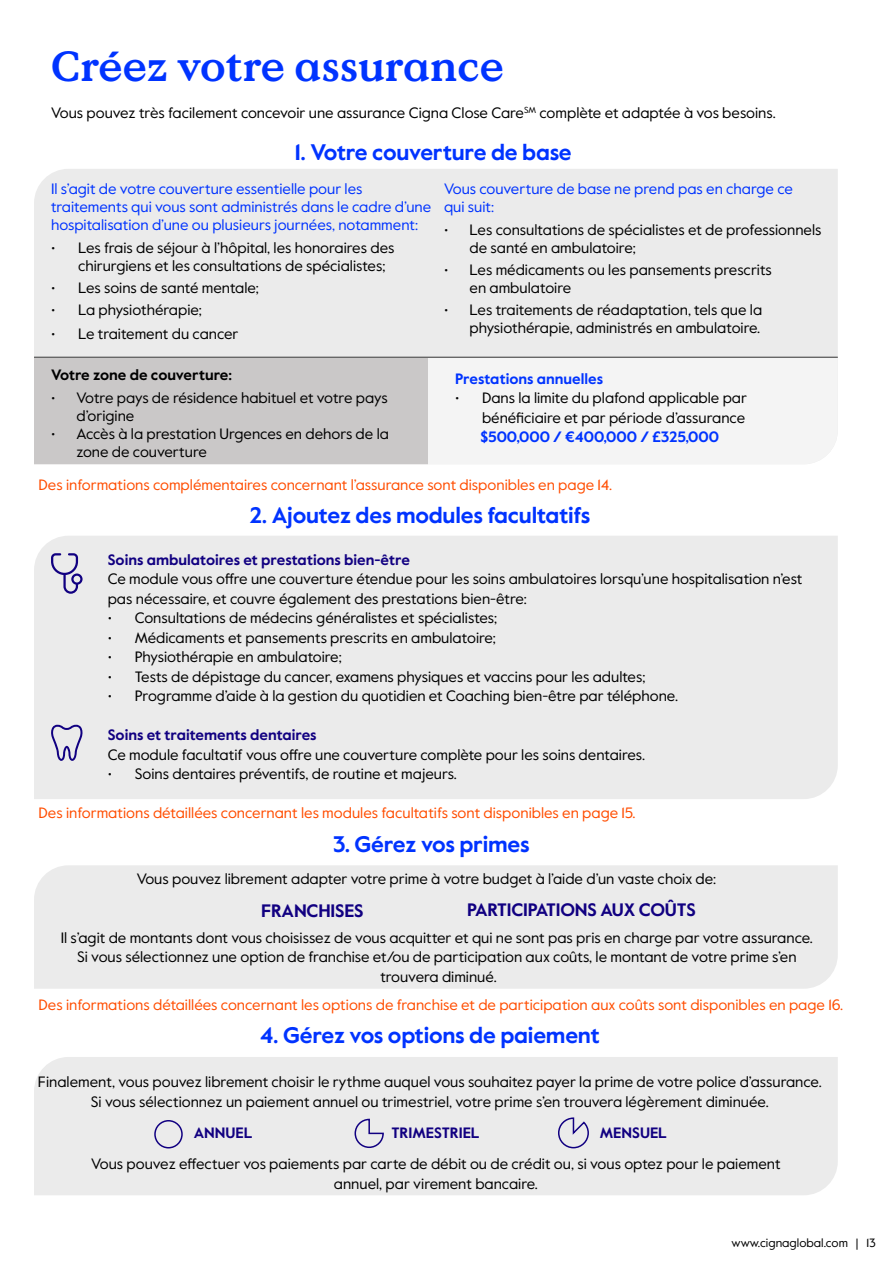
<style>
.page{position:relative;width:893px;height:1263px;background:#fff}
.page>*{position:absolute;margin:0;border:0;box-sizing:border-box;transform-origin:0 0}
.t1{font:700 42px "Value Serif Pro";color:#03f}
.t2{font:700 22.5px "Value Sans Pro";letter-spacing:-.01em;color:#03f}
.t3{font:700 18px "Value Sans Pro";letter-spacing:-.01em;color:#110081}
.t4{font:15px/18px "Value Sans Pro";color:#000}
.t5{font:15px "Value Sans Pro";color:#ff4d00}
.t6{font:15px/18px "Value Sans Pro";color:#03f}
.t7{font:700 15px "Value Sans Pro";color:#110081}
.t8{font:700 15px "Value Sans Pro";color:#03f}
.t9{font:700 15px "Value Sans Pro";color:#000}
.t10{font:12px "Value Sans Pro";color:#000}
</style>
<div class="page">
<div style="left:34px;top:865px;width:804px;height:124px;background:#ebebeb"></div>
<div style="left:34px;top:1057px;width:804px;height:138px;background:#ebebeb"></div>
<div style="left:34px;top:169px;width:804px;height:188px;background:#ebebeb"></div>
<div style="left:34px;top:358px;width:394px;height:106px;background:#cac8c8"></div>
<div style="left:428px;top:358px;width:410px;height:106px;background:#f4f4f4"></div>
<div style="left:34px;top:536px;width:804px;height:263px;background:#ebebeb"></div>
<div style="left:154px;top:1120px;width:29px;height:28px;border:2px solid #110081;border-radius:50%"></div>
<svg style="left:354px;top:1118px;width:31px;height:31px"></svg>
<svg style="left:557px;top:1117px;width:33px;height:32px"></svg>
<svg style="left:51px;top:553px;width:32px;height:41px"></svg>
<svg style="left:51px;top:725px;width:32px;height:36px"></svg>
<hr style="left:34px;top:357px;width:804px;height:1px;background:#333">
<h1 class="t1" style="left:51px;top:41px;width:454px">Créez votre assurance</h1>
<p class="t4" style="left:51px;top:104px;width:726px">Vous pouvez très facilement concevoir une assurance Cigna Close Care<sup>SM</sup> complète et adaptée à vos besoins.</p>
<h2 class="t2" style="left:295px;top:138px;width:279px">1. Votre couverture de base</h2>
<p class="t6" style="left:51px;top:181px;width:382px">Il s’agit de votre couverture essentielle pour les traitements qui vous sont administrés dans le cadre d’une hospitalisation d’une ou plusieurs journées, notamment:</p>
<p class="t4" style="left:78px;top:239px;width:318px;text-indent:-27px">• Les frais de séjour à l’hôpital, les honoraires des chirurgiens et les consultations de spécialistes;</p>
<p class="t4" style="left:51px;top:279px;width:209px">• Les soins de santé mentale;</p>
<p class="t4" style="left:51px;top:301px;width:152px">• La physiothérapie;</p>
<p class="t4" style="left:51px;top:325px;width:189px">• Le traitement du cancer</p>
<p class="t6" style="left:444px;top:180px;width:350px">Vous couverture de base ne prend pas en charge ce qui suit:</p>
<p class="t4" style="left:470px;top:221px;width:353px;text-indent:-26px">• Les consultations de spécialistes et de professionnels de santé en ambulatoire;</p>
<p class="t4" style="left:470px;top:261px;width:304px;text-indent:-26px">• Les médicaments ou les pansements prescrits en ambulatoire</p>
<p class="t4" style="left:444px;top:301px;width:320px;text-align:right">• Les traitements de réadaptation, tels que la physiothérapie, administrés en ambulatoire.</p>
<p class="t9" style="left:51px;top:366px;width:183px">Votre zone de couverture:</p>
<p class="t4" style="left:77px;top:389px;width:313px;text-indent:-26px">• Votre pays de résidence habituel et votre pays d’origine</p>
<p class="t4" style="left:77px;top:425px;width:314px;text-indent:-26px">• Accès à la prestation Urgences en dehors de la zone de couverture</p>
<p class="t8" style="left:455px;top:369px;width:150px">Prestations annuelles</p>
<p class="t4" style="left:455px;top:389px;width:294px;line-height:19.5px;text-align:right">• Dans la limite du plafond applicable par bénéficiaire et par période d’assurance</p>
<p class="t8" style="left:480px;top:428px;width:240px">$500,000 / €400,000 / £325,000</p>
<p class="t5" style="left:39px;top:476px;width:575px">Des informations complémentaires concernant l’assurance sont disponibles en page 14.</p>
<h2 class="t2" style="left:249px;top:501px;width:342px">2. Ajoutez des modules facultatifs</h2>
<p class="t7" style="left:108px;top:550px;width:304px">Soins ambulatoires et prestations bien-être</p>
<p class="t4" style="left:108px;top:570px;width:696px;line-height:19.5px">Ce module vous offre une couverture étendue pour les soins ambulatoires lorsqu’une hospitalisation n’est pas nécessaire, et couvre également des prestations bien-être:</p>
<p class="t4" style="left:108px;top:609px;width:391px">• Consultations de médecins généralistes et spécialistes;</p>
<p class="t4" style="left:108px;top:629px;width:390px">• Médicaments et pansements prescrits en ambulatoire;</p>
<p class="t4" style="left:108px;top:648px;width:236px">• Physiothérapie en ambulatoire;</p>
<p class="t4" style="left:108px;top:668px;width:539px">• Tests de dépistage du cancer, examens physiques et vaccins pour les adultes;</p>
<p class="t4" style="left:108px;top:687px;width:572px">• Programme d’aide à la gestion du quotidien et Coaching bien-être par téléphone.</p>
<p class="t7" style="left:108px;top:726px;width:210px">Soins et traitements dentaires</p>
<p class="t4" style="left:108px;top:746px;width:539px">Ce module facultatif vous offre une couverture complète pour les soins dentaires.</p>
<p class="t4" style="left:108px;top:765px;width:351px">• Soins dentaires préventifs, de routine et majeurs.</p>
<p class="t5" style="left:39px;top:804px;width:599px">Des informations détaillées concernant les modules facultatifs sont disponibles en page 15.</p>
<h2 class="t2" style="left:333px;top:831px;width:198px">3. Gérez vos primes</h2>
<p class="t4" style="left:137px;top:870px;width:581px">Vous pouvez librement adapter votre prime à votre budget à l’aide d’un vaste choix de:</p>
<p class="t3" style="left:261px;top:900px;width:104px">FRANCHISES</p>
<p class="t3" style="left:467px;top:899px;width:230px">PARTICIPATIONS AUX COÛTS</p>
<p class="t4" style="left:61px;top:928px;width:754px;line-height:19.5px;text-align:center">Il s’agit de montants dont vous choisissez de vous acquitter et qui ne sont pas pris en charge par votre assurance.<br>Si vous sélectionnez une option de franchise et/ou de participation aux coûts, le montant de votre prime s’en trouvera diminué.</p>
<p class="t5" style="left:39px;top:996px;width:806px">Des informations détaillées concernant les options de franchise et de participation aux coûts sont disponibles en page 16.</p>
<h2 class="t2" style="left:260px;top:1022px;width:341px">4. Gérez vos options de paiement</h2>
<p class="t4" style="left:38px;top:1072px;width:785px;line-height:19.5px;text-align:center">Finalement, vous pouvez librement choisir le rythme auquel vous souhaitez payer la prime de votre police d’assurance.<br>Si vous sélectionnez un paiement annuel ou trimestriel, votre prime s’en trouvera légèrement diminuée.</p>
<p class="t7" style="left:194px;top:1123px;width:60px">ANNUEL</p>
<p class="t7" style="left:600px;top:1123px;width:69px">MENSUEL</p>
<p class="t4" style="left:91px;top:1154px;width:691px;line-height:19.5px;text-align:center">Vous pouvez effectuer vos paiements par carte de débit ou de crédit ou, si vous optez pour le paiement annuel, par virement bancaire.</p>
<p class="t7" style="left:391px;top:1123px;width:90px">TRIMESTRIEL</p>
<p class="t10" style="left:731px;top:1235px;width:146px">www.cignaglobal.com | 13</p>
</div>
